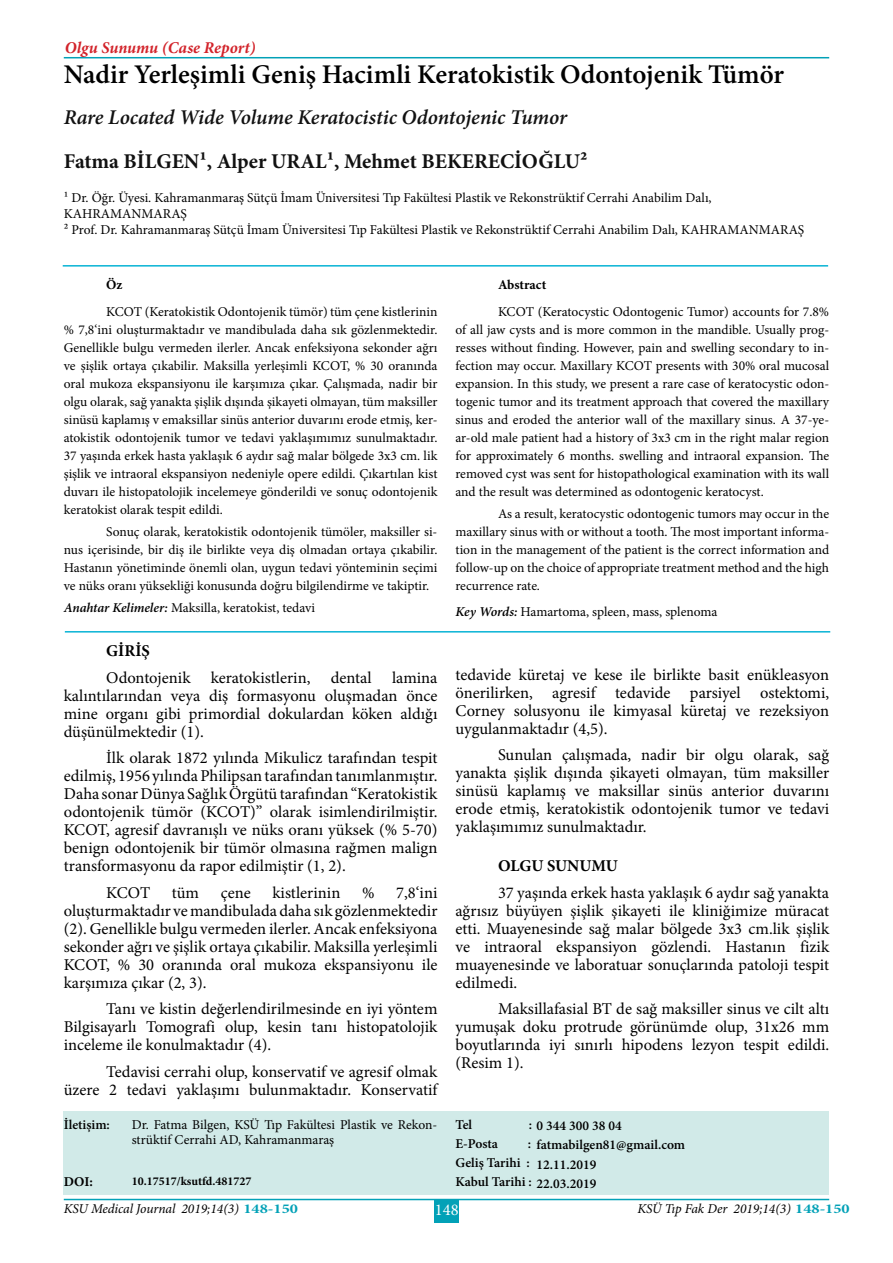
<style>
.page{position:relative;width:893px;height:1263px;background:#fff}
.page>*{position:absolute;margin:0;border:0;box-sizing:border-box;transform-origin:0 0}
.t1{font:600 27px "Minion Pro";color:#000}
.t2{font:italic 600 21px "Minion Pro";letter-spacing:-.005em;color:#111}
.t3{font:700 21px "Minion Pro";color:#111}
.t4{font:16.5px/18px "Minion Pro";color:#000;text-align:justify}
.t5{font:italic 700 16.5px "Minion Pro";color:#d2232a}
.t6{font:700 16.5px "Minion Pro";color:#000}
.t7{font:16.5px "Minion Pro";color:#fff}
.t8{font:13.5px/18px "Minion Pro";color:#000;text-align:justify}
.t9{font:600 13.5px/18px "Minion Pro";color:#000}
.t10{font:italic 13.5px "Minion Pro";letter-spacing:-.005em;color:#000}
.t11{font:700 13.5px "Minion Pro";color:#000}
.t12{font:700 12px "Minion Pro";color:#000}
.s1{font-weight:600;font-style:italic}
.s2{font-weight:700;font-style:normal;color:#02a1b7}
</style>
<div class="page">
<div style="left:434px;top:1199px;width:25px;height:23px;background:#02a1b7"></div>
<hr style="left:64px;top:1199px;width:765px;height:1px;background:#02a1b7">
<hr style="left:64px;top:57px;width:765px;height:1px;background:#02a1b7">
<hr style="left:63px;top:265px;width:765px;height:2px;background:#08b3d5">
<hr style="left:65px;top:631px;width:765px;height:1px;background:#08b3d5">
<div style="left:64px;top:1111px;width:765px;height:84px;background:#d1eae8"></div>
<p class="t5" style="left:65px;top:36px;width:192px">Olgu Sunumu (Case Report)</p>
<h1 class="t1" style="left:64px;top:56px;width:722px">Nadir Yerleşimli Geniş Hacimli Keratokistik Odontojenik Tümör</h1>
<h2 class="t2" style="left:64px;top:103px;width:505px">Rare Located Wide Volume Keratocistic Odontojenic Tumor</h2>
<h2 class="t3" style="left:64px;top:147px;width:525px">Fatma BİLGEN1, Alper URAL1, Mehmet BEKERECİOĞLU2</h2>
<p class="t8" style="left:64px;top:189px;width:742px;line-height:16.2px;text-align:left">1 Dr. Öğr. Üyesi. Kahramanmaraş Sütçü İmam Üniversitesi Tıp Fakültesi Plastik ve Rekonstrüktif Cerrahi Anabilim Dalı,<br>KAHRAMANMARAŞ<br>2 Prof. Dr. Kahramanmaraş Sütçü İmam Üniversitesi Tıp Fakültesi Plastik ve Rekonstrüktif Cerrahi Anabilim Dalı, KAHRAMANMARAŞ</p>
<p class="t11" style="left:106px;top:275px;width:18px">Öz</p>
<p class="t8" style="left:64px;top:302px;width:375px;text-indent:43px">KCOT (Keratokistik Odontojenik tümör) tüm çene kistlerinin % 7,8‘ini oluşturmaktadır ve mandibulada daha sık gözlenmektedir.<br>Genellikle bulgu vermeden ilerler. Ancak enfeksiyona sekonder ağrı ve şişlik ortaya çıkabilir. Maksilla yerleşimli KCOT, % 30 oranında oral mukoza ekspansiyonu ile karşımıza çıkar. Çalışmada, nadir bir olgu olarak, sağ yanakta şişlik dışında şikayeti olmayan, tüm maksiller sinüsü kaplamış v emaksillar sinüs anterior duvarını erode etmiş, ker&shy;atokistik odontojenik tumor ve tedavi yaklaşımımız sunulmaktadır.<br>37 yaşında erkek hasta yaklaşık 6 aydır sağ malar bölgede 3x3 cm. lik şişlik ve intraoral ekspansiyon nedeniyle opere edildi. Çıkartılan kist duvarı ile histopatolojik incelemeye gönderildi ve sonuç odontojenik keratokist olarak tespit edildi.</p>
<p class="t8" style="left:64px;top:523px;width:375px;text-indent:43px">Sonuç olarak, keratokistik odontojenik tümöler, maksiller si&shy;nus içerisinde, bir diş ile birlikte veya diş olmadan ortaya çıkabilir.<br>Hastanın yönetiminde önemli olan, uygun tedavi yönteminin seçimi ve nüks oranı yüksekliği konusunda doğru bilgilendirme ve takiptir.</p>
<p class="t8" style="left:64px;top:599px;width:253px"><span class="s1">Anahtar Kelimeler:</span> Maksilla, keratokist, tedavi</p>
<p class="t6" style="left:106px;top:639px;width:45px">GİRİŞ</p>
<p class="t4" style="left:64px;top:668px;width:375px;text-indent:43px">Odontojenik keratokistlerin, dental lamina kalıntılarından veya diş formasyonu oluşmadan önce mine organı gibi primordial dokulardan köken aldığı düşünülmektedir (1).</p>
<p class="t4" style="left:64px;top:749px;width:375px;text-indent:43px">İlk olarak 1872 yılında Mikulicz tarafından tespit edilmiş, 1956 yılında Philipsan tarafından tanımlanmıştır.<br>Daha sonar Dünya Sağlık Örgütü tarafından “Keratokistik odontojenik tümör (KCOT)” olarak isimlendirilmiştir.<br>KCOT, agresif davranışlı ve nüks oranı yüksek (% 5-70) benign odontojenik bir tümör olmasına rağmen malign transformasyonu da rapor edilmiştir (1, 2).</p>
<p class="t4" style="left:106px;top:883px;width:45px">KCOT</p>
<p class="t4" style="left:172px;top:883px;width:29px">tüm</p>
<p class="t4" style="left:221px;top:883px;width:31px">çene</p>
<p class="t4" style="left:272px;top:883px;width:70px">kistlerinin</p>
<p class="t4" style="left:362px;top:883px;width:14px">%</p>
<p class="t4" style="left:64px;top:883px;width:375px;text-indent:332px">7,8‘ini oluşturmaktadır ve mandibulada daha sık gözlenmektedir (2). Genellikle bulgu vermeden ilerler. Ancak enfeksiyona sekonder ağrı ve şişlik ortaya çıkabilir. Maksilla yerleşimli KCOT, % 30 oranında oral mukoza ekspansiyonu ile karşımıza çıkar (2, 3).</p>
<p class="t4" style="left:64px;top:1000px;width:375px;text-indent:43px">Tanı ve kistin değerlendirilmesinde en iyi yöntem Bilgisayarlı Tomografi olup, kesin tanı histopatolojik inceleme ile konulmaktadır (4).</p>
<p class="t4" style="left:64px;top:1062px;width:375px;text-align:right">Tedavisi cerrahi olup, konservatif ve agresif olmak<br>üzere 2 tedavi yaklaşımı bulunmaktadır. Konservatif</p>
<p class="t9" style="left:64px;top:1115px;width:48px">İletişim:</p>
<p class="t11" style="left:64px;top:1172px;width:31px">DOI:</p>
<p class="t8" style="left:132px;top:1117px;width:307px;line-height:15px">Dr. Fatma Bilgen, KSÜ Tıp Fakültesi Plastik ve Rekon&shy;strüktif Cerrahi AD, Kahramanmaraş</p>
<p class="t12" style="left:132px;top:1173px;width:121px">10.17517/ksutfd.481727</p>
<p class="t11" style="left:498px;top:275px;width:50px">Abstract</p>
<p class="t8" style="left:455px;top:302px;width:375px;text-indent:43px">KCOT (Keratocystic Odontogenic Tumor) accounts for 7.8% of all jaw cysts and is more common in the mandible. Usually prog&shy;resses without finding. However, pain and swelling secondary to in&shy;fection may occur. Maxillary KCOT presents with 30% oral mucosal expansion. In this study, we present a rare case of keratocystic odon&shy;togenic tumor and its treatment approach that covered the maxillary sinus and eroded the anterior wall of the maxillary sinus. A 37-ye&shy;ar-old male patient had a history of 3x3 cm in the right malar region for approximately 6 months. swelling and intraoral expansion. The removed cyst was sent for histopathological examination with its wall and the result was determined as odontogenic keratocyst.</p>
<p class="t8" style="left:455px;top:504px;width:375px;text-indent:43px">As a result, keratocystic odontogenic tumors may occur in the maxillary sinus with or without a tooth. The most important informa&shy;tion in the management of the patient is the correct information and follow-up on the choice of appropriate treatment method and the high recurrence rate.</p>
<p class="t8" style="left:455px;top:603px;width:263px"><span class="s1">Key Words:</span> Hamartoma, spleen, mass, splenoma</p>
<p class="t4" style="left:455px;top:665px;width:375px">tedavide küretaj ve kese ile birlikte basit enükleasyon önerilirken, agresif tedavide parsiyel ostektomi, Corney solusyonu ile kimyasal küretaj ve rezeksiyon uygulanmaktadır (4,5).</p>
<p class="t4" style="left:455px;top:746px;width:375px;text-indent:43px">Sunulan çalışmada, nadir bir olgu olarak, sağ yanakta şişlik dışında şikayeti olmayan, tüm maksiller sinüsü kaplamış ve maksillar sinüs anterior duvarını erode etmiş, keratokistik odontojenik tumor ve tedavi yaklaşımımız sunulmaktadır.</p>
<p class="t6" style="left:498px;top:854px;width:121px">OLGU SUNUMU</p>
<p class="t4" style="left:455px;top:884px;width:375px;text-indent:43px">37 yaşında erkek hasta yaklaşık 6 aydır sağ yanakta ağrısız büyüyen şişlik şikayeti ile kliniğimize müracat etti. Muayenesinde sağ malar bölgede 3x3 cm.lik şişlik ve intraoral ekspansiyon gözlendi. Hastanın fizik muayenesinde ve laboratuar sonuçlarında patoloji tespit edilmedi.</p>
<p class="t4" style="left:455px;top:1000px;width:375px;text-indent:43px">Maksillafasial BT de sağ maksiller sinus ve cilt altı yumuşak doku protrude görünümde olup, 31x26 mm boyutlarında iyi sınırlı hipodens lezyon tespit edildi. (Resim 1).</p>
<p class="t9" style="left:455px;top:1115px;width:18px">Tel</p>
<p class="t9" style="left:529px;top:1116px;width:95px">: 0 344 300 38 04</p>
<p class="t9" style="left:455px;top:1134px;width:44px">E-Posta</p>
<p class="t9" style="left:455px;top:1136px;width:231px;text-indent:72px">: fatmabilgen81@gmail.com<br>Geliş Tarihi :</p>
<p class="t9" style="left:455px;top:1173px;width:143px">Kabul Tarihi : 22.03.2019</p>
<p class="t9" style="left:537px;top:1155px;width:61px">12.11.2019</p>
<p class="t10" style="left:64px;top:1199px;width:236px">KSU Medical Journal 2019;14(3) <span class="s2">148-150</span></p>
<p class="t7" style="left:435px;top:1198px;width:25px">148</p>
<p class="t10" style="left:637px;top:1199px;width:214px">KSÜ Tıp Fak Der 2019;14(3) <span class="s2">148-150</span></p>
</div>
